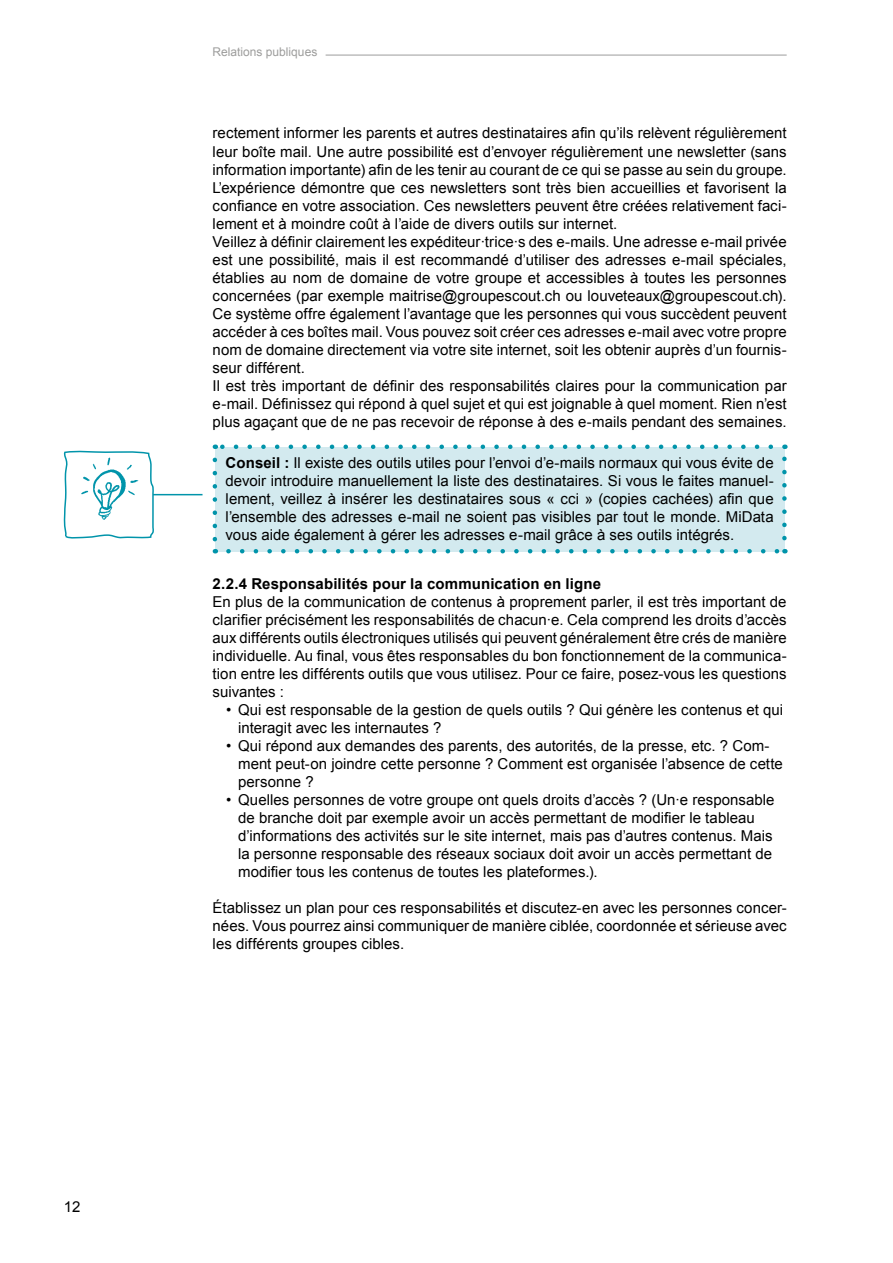
<style>
.page{position:relative;width:893px;height:1263px;background:#fff}
.page>*{position:absolute;margin:0;border:0;box-sizing:border-box;transform-origin:0 0}
.t1{font:15px/18px "Arial";color:#000}
.t2{font:700 15px "Arial";letter-spacing:.01em;color:#000}
.t3{font:12px "Arial";color:#9d9d9c}
.s1{font-weight:700}
</style>
<div class="page">
<hr style="left:326px;top:55px;width:461px;height:1px;background:#9d9d9c">
<div style="left:215px;top:447px;width:569px;height:104px;background:#d3eaef"></div>
<svg style="left:228px;top:549px;width:550px;height:4px"></svg>
<svg style="left:222px;top:444px;width:549px;height:5px"></svg>
<svg style="left:213px;top:460px;width:4px;height:93px"></svg>
<svg style="left:782px;top:444px;width:5px;height:94px"></svg>
<svg style="left:63px;top:450px;width:92px;height:89px"></svg>
<hr style="left:153px;top:494px;width:50px;height:1px;background:#0094aa">
<p class="t1" style="left:64px;top:1198px;width:18px">12</p>
<p class="t3" style="left:213px;top:43px;width:106px">Relations publiques</p>
<p class="t1" style="left:213px;top:124px;width:576px">rectement informer les parents et autres destinataires afin qu’ils relèvent régulièrement leur boîte mail. Une autre possibilité est d’envoyer régulièrement une newsletter (sans information importante) afin de les tenir au courant de ce qui se passe au sein du groupe.<br>L’expérience démontre que ces newsletters sont très bien accueillies et favorisent la confiance en votre association. Ces newsletters peuvent être créées relativement faci&shy;lement et à moindre coût à l’aide de divers outils sur internet.<br>Veillez à définir clairement les expéditeur·trice·s des e-mails. Une adresse e-mail privée est une possibilité, mais il est recommandé d’utiliser des adresses e-mail spéciales, établies au nom de domaine de votre groupe et accessibles à toutes les personnes concernées (par exemple maitrise@groupescout.ch ou louveteaux@groupescout.ch).<br>Ce système offre également l’avantage que les personnes qui vous succèdent peuvent accéder à ces boîtes mail. Vous pouvez soit créer ces adresses e-mail avec votre propre nom de domaine directement via votre site internet, soit les obtenir auprès d’un fournis&shy;seur différent.<br>Il est très important de définir des responsabilités claires pour la communication par e-mail. Définissez qui répond à quel sujet et qui est joignable à quel moment. Rien n’est plus agaçant que de ne pas recevoir de réponse à des e-mails pendant des semaines.</p>
<p class="t1" style="left:226px;top:454px;width:550px;text-align:justify"><span class="s1">Conseil :</span> Il existe des outils utiles pour l’envoi d’e-mails normaux qui vous évite de devoir introduire manuellement la liste des destinataires. Si vous le faites manuel&shy;lement, veillez à insérer les destinataires sous « cci » (copies cachées) afin que l’ensemble des adresses e-mail ne soient pas visibles par tout le monde. MiData vous aide également à gérer les adresses e-mail grâce à ses outils intégrés.</p>
<p class="t2" style="left:213px;top:573px;width:390px">2.2.4 Responsabilités pour la communication en ligne</p>
<p class="t1" style="left:213px;top:592px;width:576px;text-align:justify">En plus de la communication de contenus à proprement parler, il est très important de clarifier précisément les responsabilités de chacun·e. Cela comprend les droits d’accès aux différents outils électroniques utilisés qui peuvent généralement être crés de manière individuelle. Au final, vous êtes responsables du bon fonctionnement de la communica&shy;tion entre les différents outils que vous utilisez. Pour ce faire, posez-vous les questions suivantes :</p>
<p class="t1" style="left:238px;top:700px;width:546px;text-indent:-12px">• Qui est responsable de la gestion de quels outils ? Qui génère les contenus et qui interagit avec les internautes ?</p>
<p class="t1" style="left:238px;top:736px;width:546px;text-indent:-12px">• Qui répond aux demandes des parents, des autorités, de la presse, etc. ? Com&shy;ment peut-on joindre cette personne ? Comment est organisée l’absence de cette personne ?</p>
<p class="t1" style="left:238px;top:790px;width:538px;text-indent:-12px">• Quelles personnes de votre groupe ont quels droits d’accès ? (Un·e responsable de branche doit par exemple avoir un accès permettant de modifier le tableau d’informations des activités sur le site internet, mais pas d’autres contenus. Mais la personne responsable des réseaux sociaux doit avoir un accès permettant de modifier tous les contenus de toutes les plateformes.).</p>
<p class="t1" style="left:213px;top:898px;width:576px;text-align:justify">Établissez un plan pour ces responsabilités et discutez-en avec les personnes concer&shy;nées. Vous pourrez ainsi communiquer de manière ciblée, coordonnée et sérieuse avec les différents groupes cibles.</p>
</div>
